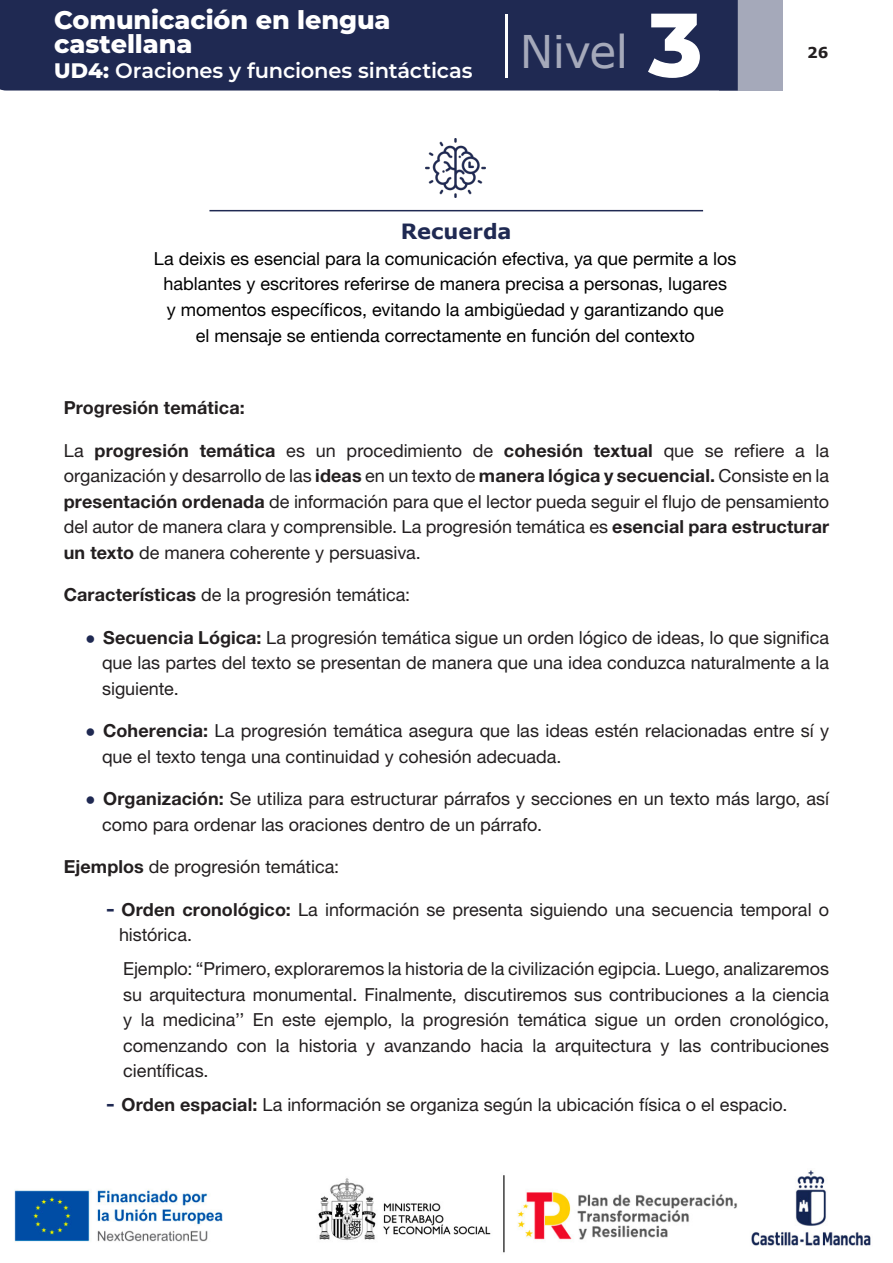
<style>
.page{position:relative;width:893px;height:1263px;background:#fff}
.page>*{position:absolute;margin:0;border:0;box-sizing:border-box;transform-origin:0 0}
.t1{font:45px "Verdana";letter-spacing:-.015em;color:#a5a9ba}
.t2{font:800 25.5px/24px "Montserrat";letter-spacing:-.005em;color:#fff}
.t3{font:600 21px "Montserrat";letter-spacing:-.01em;color:#fff}
.t4{font:700 21px "Verdana";color:#1f2952}
.GUION_PARRAFO_SIGUIE{font:18px/25.5px "Helvetica Neue LT 55 Rm";color:#231f20;text-align:justify}
.t5{font:18px/25.5px "Helvetica Neue LT 55 Rm";color:#000;text-align:center}
.t6{font:18px "Helvetica Neue LT 75 Bd";letter-spacing:.005em;color:#231f20}
.t7{font:700 15px "Verdana";color:#231f20}
.s1{font-weight:800}
.s2{font-family:"Montserrat";font-weight:800;font-size:90px;color:#fff}
.s3{font-family:"Helvetica Neue LT 75 Bd"}
.s4{font-family:"Verdana";font-weight:700;font-size:15px;color:#1f2952}
.s5{font-family:"Verdana";font-weight:700;color:#1f2952}
</style>
<div class="page">
<div style="left:719px;top:0;width:63px;height:91px;background:#a5a9ba"></div>
<div style="left:0;top:0;width:738px;height:91px;background:#1f2952"></div>
<hr style="left:505px;top:14px;width:2px;height:64px;background:#fff">
<img style="left:14px;top:1170px;width:857px;height:83px">
<img style="left:426px;top:139px;width:60px;height:58px">
<hr style="left:209px;top:210px;width:494px;height:1px;background:#1f2952">
<h2 class="t2" style="left:54px;top:7px;width:338px">Comunicación en lengua castellana</h2>
<p class="t3" style="left:54px;top:56px;width:420px"><span class="s1">UD4:</span> Oraciones y funciones sintácticas</p>
<h1 class="t1" style="left:520px;top:20px;width:184px">Nivel <span class="s2">3</span></h1>
<p class="t4" style="left:401px;top:216px;width:112px">Recuerda</p>
<p class="t5" style="left:154px;top:245px;width:584px">La deixis es esencial para la comunicación efectiva, ya que permite a los hablantes y escritores referirse de manera precisa a personas, lugares<br>y momentos específicos, evitando la ambigüedad y garantizando que<br>el mensaje se entienda correctamente en función del contexto</p>
<p class="t7" style="left:807px;top:42px;width:23px">26</p>
<p class="t6" style="left:64px;top:396px;width:183px">Progresión temática:</p>
<p class="GUION_PARRAFO_SIGUIE" style="left:64px;top:437px;width:767px">La <span class="s3">progresión temática</span> es un procedimiento de <span class="s3">cohesión textual</span> que se refiere a la organización y desarrollo de las <span class="s3">ideas</span> en un texto de <span class="s3">manera lógica y secuencial.</span> Consiste en la <span class="s3">presentación ordenada</span> de información para que el lector pueda seguir el flujo de pensamiento del autor de manera clara y comprensible. La progresión temática es <span class="s3">esencial para estructurar un texto</span> de manera coherente y persuasiva.</p>
<p class="GUION_PARRAFO_SIGUIE" style="left:64px;top:581px;width:348px"><span class="s3">Características</span> de la progresión temática:</p>
<p class="GUION_PARRAFO_SIGUIE" style="left:102px;top:624px;width:729px;text-indent:-17px"><span class="s4">•</span> <span class="s3">Secuencia Lógica:</span> La progresión temática sigue un orden lógico de ideas, lo que significa que las partes del texto se presentan de manera que una idea conduzca naturalmente a la siguiente.</p>
<p class="GUION_PARRAFO_SIGUIE" style="left:102px;top:717px;width:729px;text-indent:-17px"><span class="s4">•</span> <span class="s3">Coherencia:</span> La progresión temática asegura que las ideas estén relacionadas entre sí y que el texto tenga una continuidad y cohesión adecuada.</p>
<p class="GUION_PARRAFO_SIGUIE" style="left:102px;top:785px;width:729px;text-indent:-17px"><span class="s4">•</span> <span class="s3">Organización:</span> Se utiliza para estructurar párrafos y secciones en un texto más largo, así como para ordenar las oraciones dentro de un párrafo.</p>
<p class="GUION_PARRAFO_SIGUIE" style="left:64px;top:853px;width:277px"><span class="s3">Ejemplos</span> de progresión temática:</p>
<p class="GUION_PARRAFO_SIGUIE" style="left:119px;top:896px;width:712px;text-indent:-13px"><span class="s5">-</span> <span class="s3">Orden cronológico:</span> La información se presenta siguiendo una secuencia temporal o histórica.</p>
<p class="GUION_PARRAFO_SIGUIE" style="left:123px;top:955px;width:707px">Ejemplo: “Primero, exploraremos la historia de la civilización egipcia. Luego, analizaremos su arquitectura monumental. Finalmente, discutiremos sus contribuciones a la ciencia y la medicina’’ En este ejemplo, la progresión temática sigue un orden cronológico, comenzando con la historia y avanzando hacia la arquitectura y las contribuciones científicas.</p>
<p class="GUION_PARRAFO_SIGUIE" style="left:106px;top:1091px;width:683px"><span class="s5">-</span> <span class="s3">Orden espacial:</span> La información se organiza según la ubicación física o el espacio.</p>
</div>
